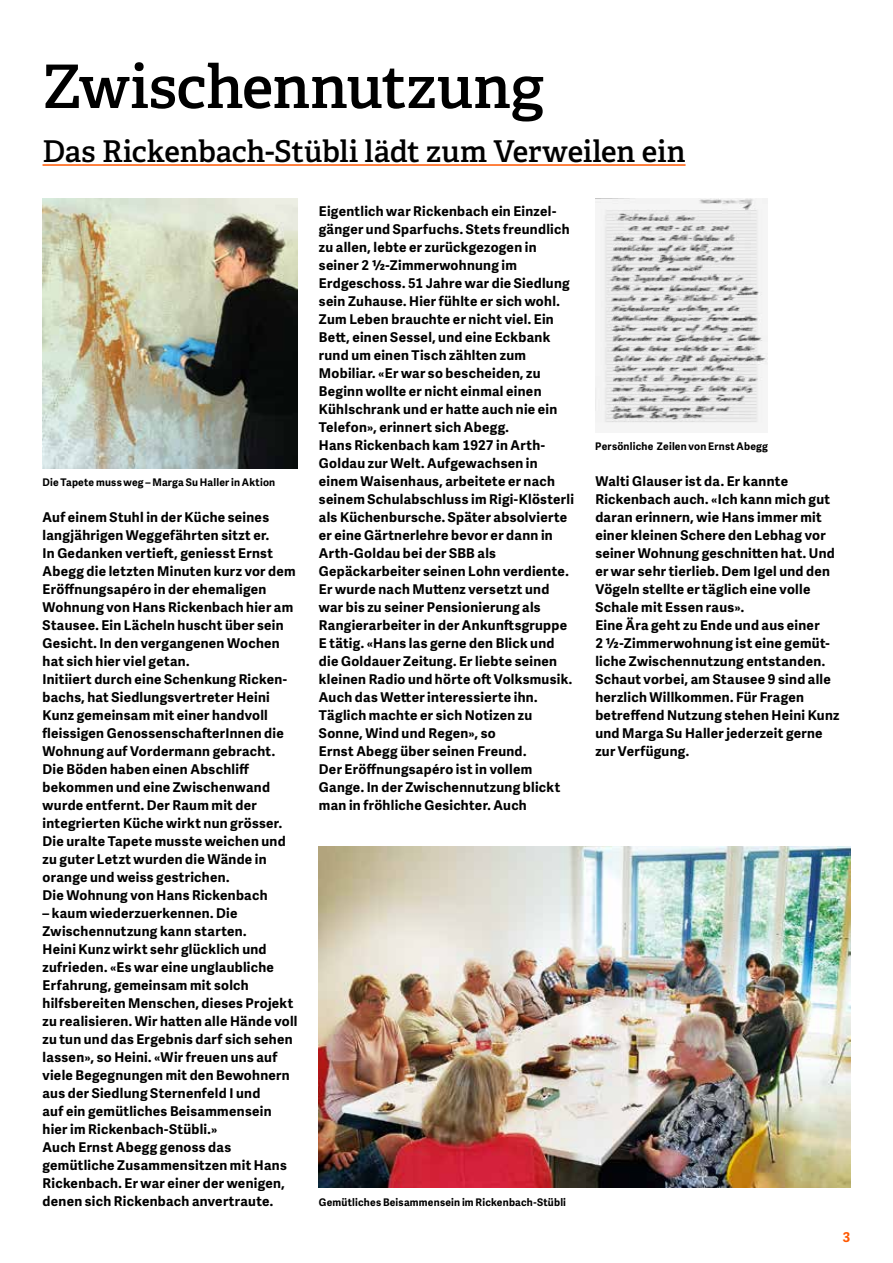
<style>
.page{position:relative;width:893px;height:1263px;background:#fff}
.page>*{position:absolute;margin:0;border:0;box-sizing:border-box;transform-origin:0 0}
.t1{font:600 60px "Adelle";letter-spacing:-.005em;color:#000}
.t2{font:600 30px "Adelle";letter-spacing:-.005em;color:#000}
.t3{font:700 13.5px/18px "Adelle Sans";letter-spacing:.02em;color:#000}
.t4{font:700 13.5px "Adelle Sans";color:#ff5800}
.t5{font:700 10.5px "Adelle Sans";letter-spacing:.02em;color:#000}
</style>
<div class="page">
<img style="left:319px;top:846px;width:531px;height:342px">
<hr style="left:43px;top:164px;width:643px;height:2px;background:#ff5800">
<img style="left:43px;top:198px;width:255px;height:270px">
<img style="left:595px;top:198px;width:173px;height:225px">
<h1 class="t1" style="left:43px;top:49px;width:503px">Zwischennutzung</h1>
<h2 class="t2" style="left:43px;top:133px;width:644px">Das Rickenbach-Stübli lädt zum Verweilen ein</h2>
<p class="t5" style="left:43px;top:475px;width:234px">Die Tapete muss weg – Marga Su Haller in Aktion</p>
<p class="t3" style="left:43px;top:507px;width:255px">Auf einem Stuhl in der Küche seines langjährigen Weggefährten sitzt er.<br>In Gedanken vertieft, geniesst Ernst Abegg die letzten Minuten kurz vor dem Eröffnungsapéro in der ehemaligen Wohnung von Hans Rickenbach hier am Stausee. Ein Lächeln huscht über sein Gesicht. In den vergangenen Wochen hat sich hier viel getan.<br>Initiiert durch eine Schenkung Ricken&shy;bachs, hat Siedlungsvertreter Heini Kunz gemeinsam mit einer handvoll fleissigen GenossenschafterInnen die Wohnung auf Vordermann gebracht.<br>Die Böden haben einen Abschliff bekommen und eine Zwischenwand wurde entfernt. Der Raum mit der integrierten Küche wirkt nun grösser.<br>Die uralte Tapete musste weichen und zu guter Letzt wurden die Wände in orange und weiss gestrichen.<br>Die Wohnung von Hans Rickenbach</p>
<p class="t3" style="left:43px;top:903px;width:257px">– kaum wiederzuerkennen. Die Zwischennutzung kann starten.<br>Heini Kunz wirkt sehr glücklich und zufrieden. «Es war eine unglaubliche Erfahrung, gemeinsam mit solch hilfsbereiten Menschen, dieses Projekt zu realisieren. Wir hatten alle Hände voll zu tun und das Ergebnis darf sich sehen lassen», so Heini. «Wir freuen uns auf viele Begegnungen mit den Bewohnern aus der Siedlung Sternenfeld I und<br>auf ein gemütliches Beisammensein hier im Rickenbach-Stübli.»<br>Auch Ernst Abegg genoss das gemütliche Zusammensitzen mit Hans Rickenbach. Er war einer der wenigen, denen sich Rickenbach anvertraute.</p>
<p class="t3" style="left:319px;top:202px;width:257px">Eigentlich war Rickenbach ein Einzel&shy;gänger und Sparfuchs. Stets freundlich zu allen, lebte er zurückgezogen in seiner 2 ½-Zimmerwohnung im Erdgeschoss. 51 Jahre war die Siedlung sein Zuhause. Hier fühlte er sich wohl.<br>Zum Leben brauchte er nicht viel. Ein Bett, einen Sessel, und eine Eckbank rund um einen Tisch zählten zum Mobiliar. «Er war so bescheiden, zu Beginn wollte er nicht einmal einen Kühlschrank und er hatte auch nie ein Telefon», erinnert sich Abegg.<br>Hans Rickenbach kam 1927 in Arth-Goldau zur Welt. Aufgewachsen in einem Waisenhaus, arbeitete er nach seinem Schulabschluss im Rigi-Klösterli als Küchenbursche. Später absolvierte er eine Gärtnerlehre bevor er dann in Arth-Goldau bei der SBB als Gepäckarbeiter seinen Lohn verdiente.<br>Er wurde nach Muttenz versetzt und war bis zu seiner Pensionierung als Rangierarbeiter in der Ankunftsgruppe E tätig. «Hans las gerne den Blick und die Goldauer Zeitung. Er liebte seinen kleinen Radio und hörte oft Volksmusik.<br>Auch das Wetter interessierte ihn.<br>Täglich machte er sich Notizen zu Sonne, Wind und Regen», so<br>Ernst Abegg über seinen Freund.<br>Der Eröffnungsapéro ist in vollem Gange. In der Zwischennutzung blickt man in fröhliche Gesichter. Auch</p>
<p class="t5" style="left:595px;top:439px;width:174px">Persönliche Zeilen von Ernst Abegg</p>
<p class="t3" style="left:595px;top:471px;width:246px">Walti Glauser ist da. Er kannte Rickenbach auch. «Ich kann mich gut daran erinnern, wie Hans immer mit einer kleinen Schere den Lebhag vor seiner Wohnung geschnitten hat. Und er war sehr tierlieb. Dem Igel und den Vögeln stellte er täglich eine volle Schale mit Essen raus».<br>Eine Ära geht zu Ende und aus einer<br>2 ½-Zimmerwohnung ist eine gemüt&shy;liche Zwischennutzung entstanden.<br>Schaut vorbei, am Stausee 9 sind alle herzlich Willkommen. Für Fragen betreffend Nutzung stehen Heini Kunz und Marga Su Haller jederzeit gerne zur Verfügung.</p>
<p class="t5" style="left:319px;top:1195px;width:249px">Gemütliches Beisammensein im Rickenbach-Stübli</p>
<p class="t4" style="left:843px;top:1227px;width:9px">3</p>
</div>
